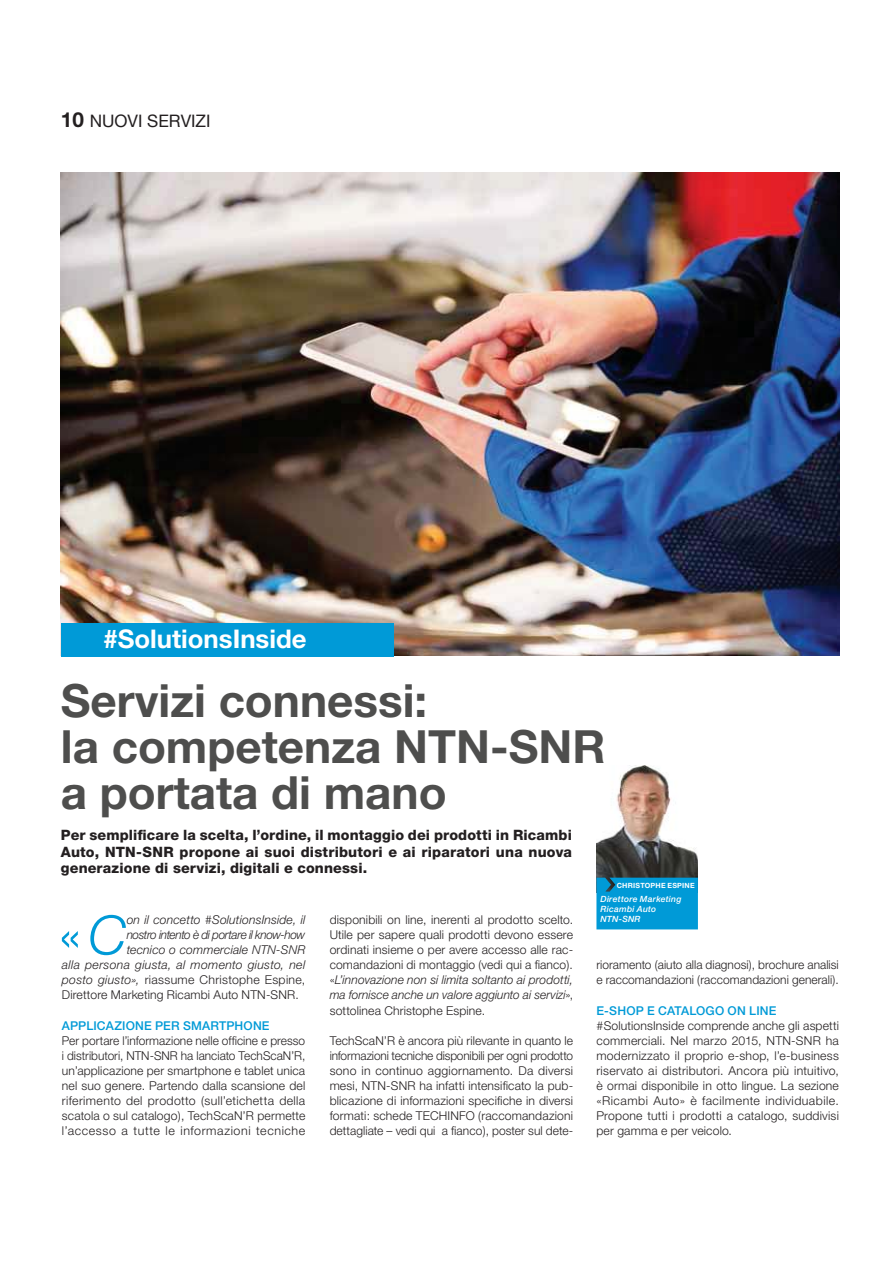
<style>
.page{position:relative;width:893px;height:1263px;background:#fff}
.page>*{position:absolute;margin:0;border:0;box-sizing:border-box;transform-origin:0 0}
.t1{font:300 54.3px "Helvetica Neue";color:#009ad7}
.t2{font:700 45.75px/45.8px "Helvetica Neue";color:#4e4e4d}
.t3{font:700 25.8px "Helvetica Neue";color:#fff}
.t4{font:17.1px "Helvetica Neue";color:#231f20}
.t5{font:800 14.25px/16.5px "Helvetica Neue";letter-spacing:.01em;color:#231f20;text-align:justify}
.t6{font:300 12.15px/15px "Helvetica Neue";letter-spacing:.01em;color:#231f20;text-align:justify}
.t7{font:italic 300 12.15px "Helvetica Neue";letter-spacing:.01em;color:#231f20}
.t8{font:500 12.15px "Helvetica Neue";letter-spacing:.015em;color:#009ad7}
.t9{font:italic 300 12.15px "Helvetica Neue";letter-spacing:-.035em;color:#231f20}
.t10{font:italic 500 8.55px/10.1px "Helvetica Neue";letter-spacing:.025em;color:#fff}
.t11{font:700 7.2px "Helvetica Neue";letter-spacing:.03em;color:#fff}
.s1{font-weight:700;font-size:20.7px}
.s2{font-style:italic}
</style>
<div class="page">
<img style="left:596px;top:765px;width:102px;height:113px">
<div style="left:596px;top:878px;width:102px;height:51px;background:#009ad7"></div>
<img style="left:61px;top:173px;width:779px;height:483px">
<div style="left:61px;top:623px;width:333px;height:33px;background:#009ad7"></div>
<h3 class="t4" style="left:61px;top:111px;width:151px"><span class="s1">10</span> NUOVI SERVIZI</h3>
<h3 class="t3" style="left:103px;top:630px;width:205px">#SolutionsInside</h3>
<h2 class="t2" style="left:61px;top:682px;width:546px">Servizi connessi:<br>la competenza NTN-SNR a portata di mano</h2>
<p class="t5" style="left:61px;top:828px;width:513px">Per semplificare la scelta, l’ordine, il montaggio dei prodotti in Ricambi Auto, NTN-SNR propone ai suoi distributori e ai riparatori una nuova generazione di servizi, digitali e connessi.</p>
<h1 class="t1" style="left:59px;top:916px;width:70px">« <span class="s2">C</span></h1>
<p class="t7" style="left:127px;top:916px;width:180px">on il concetto #SolutionsInside, il</p>
<p class="t9" style="left:127px;top:931px;width:180px">nostro intento è di portare il know-how</p>
<p class="t7" style="left:127px;top:946px;width:180px">tecnico o commerciale NTN-SNR</p>
<p class="t7" style="left:62px;top:961px;width:245px">alla persona giusta, al momento giusto, nel</p>
<p class="t6" style="left:62px;top:974px;width:245px"><span class="s2">posto giusto»,</span> riassume Christophe Espine,</p>
<p class="t6" style="left:62px;top:989px;width:238px">Direttore Marketing Ricambi Auto NTN-SNR.</p>
<p class="t8" style="left:62px;top:1021px;width:209px">APPLICAZIONE PER SMARTPHONE</p>
<p class="t6" style="left:62px;top:1034px;width:245px">Per portare l’informazione nelle officine e presso i distributori, NTN-SNR ha lanciato TechScaN’R, un’applicazione per smartphone e tablet unica nel suo genere. Partendo dalla scansione del riferimento del prodotto (sull’etichetta della scatola o sul catalogo), TechScaN’R permette l’accesso a tutte le informazioni tecniche</p>
<p class="t6" style="left:330px;top:914px;width:245px">disponibili on line, inerenti al prodotto scelto.<br>Utile per sapere quali prodotti devono essere ordinati insieme o per avere accesso alle rac&shy;comandazioni di montaggio (vedi qui a fianco). «<span class="s2">L’innovazione non si limita soltanto ai prodotti, ma fornisce anche un valore aggiunto ai servizi</span>», sottolinea Christophe Espine.</p>
<p class="t6" style="left:330px;top:1034px;width:245px">TechScaN’R è ancora più rilevante in quanto le informazioni tecniche disponibili per ogni prodotto sono in continuo aggiornamento. Da diversi mesi, NTN-SNR ha infatti intensificato la pub&shy;blicazione di informazioni specifiche in diversi formati: schede TECHINFO (raccomandazioni dettagliate – vedi qui a fianco), poster sul dete-</p>
<p class="t11" style="left:617px;top:883px;width:79px">CHRISTOPHE ESPINE</p>
<p class="t10" style="left:600px;top:895px;width:82px">Direttore Marketing<br>Ricambi Auto<br>NTN-SNR</p>
<p class="t6" style="left:596px;top:959px;width:244px">rioramento (aiuto alla diagnosi), brochure analisi e raccomandazioni (raccomandazioni generali).</p>
<p class="t8" style="left:596px;top:1006px;width:181px">E-SHOP E CATALOGO ON LINE</p>
<p class="t6" style="left:596px;top:1019px;width:244px">#SolutionsInside comprende anche gli aspetti commerciali. Nel marzo 2015, NTN-SNR ha modernizzato il proprio e-shop, l’e-business riservato ai distributori. Ancora più intuitivo, è ormai disponibile in otto lingue. La sezione «Ricambi Auto» è facilmente individuabile.<br>Propone tutti i prodotti a catalogo, suddivisi per gamma e per veicolo.</p>
</div>
